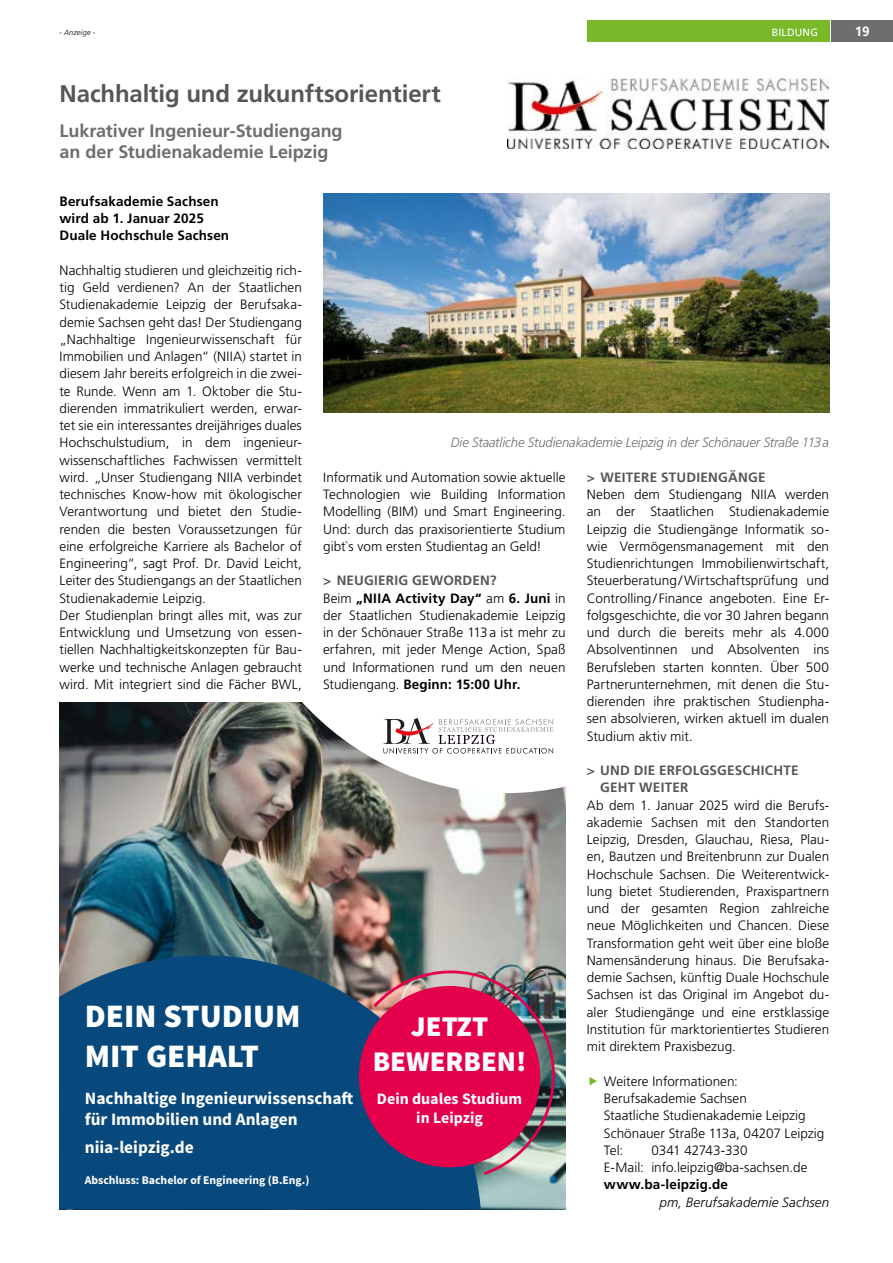
<style>
.page{position:relative;width:893px;height:1263px;background:#fff}
.page>*{position:absolute;margin:0;border:0;box-sizing:border-box;transform-origin:0 0}
.t1{font:900 32.85px/39.3px "Source Sans Pro";color:#fff}
.t2{font:900 28.65px/34.3px "Source Sans Pro";color:#fff;text-align:center}
.t3{font:700 24px "Frutiger LT Std";letter-spacing:-.005em;color:#565655}
.t4{font:700 18px/21.6px "Frutiger LT Std";letter-spacing:-.005em;color:#6e6e6e}
.t5{font:700 17.4px/20.9px "Source Sans Pro";color:#fff}
.t6{font:700 15.9px/19px "Source Sans Pro";color:#fff;text-align:center}
.t7{font:300 13.5px/17.2px "Frutiger LT Std";letter-spacing:.005em;color:#000}
.t8{font:700 13.5px/17.2px "Frutiger LT Std";letter-spacing:.01em;color:#000}
.t9{font:italic 300 13.5px "Frutiger LT Std";letter-spacing:-.005em;color:#6e6e6e}
.t10{font:700 13.5px/17.2px "Frutiger LT Std";letter-spacing:.015em;color:#565655}
.t11{font:italic 300 13.5px "Frutiger LT Std";letter-spacing:.005em;color:#000}
.t12{font:700 13.5px "Frutiger LT Std";color:#fff}
.t13{font:700 11.7px "Source Sans Pro";color:#fff}
.t14{font:10.5px "Frutiger LT Std";letter-spacing:.02em;color:#fff}
.t15{font:italic 300 7.5px "Frutiger LT Std";letter-spacing:.02em;color:#000}
.s1{font-weight:700;color:#565655}
.s2{font-weight:700}
</style>
<div class="page">
<div style="left:587px;top:20px;width:242px;height:22px;background:#78b829"></div>
<div style="left:831px;top:20px;width:62px;height:22px;background:#6e6e6e"></div>
<img style="left:507px;top:79px;width:321px;height:70px">
<img style="left:323px;top:194px;width:506px;height:219px">
<img style="left:60px;top:703px;width:506px;height:506px">
<svg style="left:60px;top:955px;width:421px;height:254px;background:#114d7d"></svg>
<div style="left:359px;top:986px;width:181px;height:181px;background:#e5004b;border-radius:50%"></div>
<img style="left:371px;top:969px;width:185px;height:208px">
<svg style="left:296px;top:703px;width:270px;height:91px"></svg>
<p class="t15" style="left:60px;top:29px;width:37px">- Anzeige -</p>
<p class="t14" style="left:772px;top:26px;width:48px">BILDUNG</p>
<p class="t12" style="left:855px;top:23px;width:16px">19</p>
<h3 class="t3" style="left:60px;top:80px;width:383px">Nachhaltig und zukunftsorientiert</h3>
<h3 class="t4" style="left:60px;top:120px;width:285px">Lukrativer Ingenieur-Studiengang an der Studienakademie Leipzig</h3>
<p class="t8" style="left:60px;top:193px;width:171px">Berufsakademie Sachsen wird ab 1. Januar 2025<br>Duale Hochschule Sachsen</p>
<p class="t7" style="left:60px;top:262px;width:244px">Nachhaltig studieren und gleichzeitig rich&shy;tig Geld verdienen? An der Staatlichen Studienakademie Leipzig der Berufsaka&shy;demie Sachsen geht das! Der Studiengang „Nachhaltige Ingenieurwissenschaft für Immobilien und Anlagen“ (NIIA) startet in diesem Jahr bereits erfolgreich in die zwei&shy;te Runde. Wenn am 1. Oktober die Stu&shy;dierenden immatrikuliert werden, erwar&shy;tet sie ein interessantes dreijähriges duales Hochschulstudium, in dem ingenieur&shy;wissenschaftliches Fachwissen vermittelt wird. „Unser Studiengang NIIA verbindet technisches Know-how mit ökologischer Verantwortung und bietet den Studie&shy;renden die besten Voraussetzungen für eine erfolgreiche Karriere als Bachelor of Engineering“, sagt Prof. Dr. David Leicht, Leiter des Studiengangs an der Staatlichen Studienakademie Leipzig.<br>Der Studienplan bringt alles mit, was zur Entwicklung und Umsetzung von essen&shy;tiellen Nachhaltigkeitskonzepten für Bau&shy;werke und technische Anlagen gebraucht wird. Mit integriert sind die Fächer BWL,</p>
<p class="t9" style="left:451px;top:435px;width:380px">Die Staatliche Studienakademie Leipzig in der Schönauer Straße 113a</p>
<p class="t10" style="left:587px;top:469px;width:180px">&gt; WEITERE STUDIENGÄNGE</p>
<p class="t7" style="left:587px;top:486px;width:244px;text-align:justify">Neben dem Studiengang NIIA werden an der Staatlichen Studienakademie Leipzig die Studiengänge Informatik so&shy;wie Vermögensmanagement mit den Studienrichtungen Immobilienwirtschaft, Steuerberatung/Wirtschaftsprüfung und Controlling/ Finance angeboten. Eine Er&shy;folgsgeschichte, die vor 30 Jahren begann und durch die bereits mehr als 4.000<br>Absolventinnen und Absolventen ins Berufsleben starten konnten. Über 500<br>Partnerunternehmen, mit denen die Stu&shy;dierenden ihre praktischen Studienpha&shy;sen absolvieren, wirken aktuell im dualen Studium aktiv mit.</p>
<p class="t10" style="left:600px;top:762px;width:200px;text-indent:-14px">&gt; UND DIE ERFOLGSGESCHICHTE<br>GEHT WEITER</p>
<p class="t7" style="left:587px;top:796px;width:244px;text-align:justify">Ab dem 1. Januar 2025 wird die Berufs&shy;akademie Sachsen mit den Standorten Leipzig, Dresden, Glauchau, Riesa, Plau&shy;en, Bautzen und Breitenbrunn zur Dualen Hochschule Sachsen. Die Weiterentwick&shy;lung bietet Studierenden, Praxispartnern und der gesamten Region zahlreiche neue Möglichkeiten und Chancen. Diese Transformation geht weit über eine bloße Namensänderung hinaus. Die Berufsaka&shy;demie Sachsen, künftig Duale Hochschule Sachsen ist das Original im Angebot du&shy;aler Studiengänge und eine erstklassige Institution für marktorientiertes Studieren mit direktem Praxisbezug.</p>
<p class="t7" style="left:604px;top:1073px;width:222px">Weitere Informationen:<br>Berufsakademie Sachsen<br>Staatliche Studienakademie Leipzig<br>Schönauer Straße 113a, 04207 Leipzig<br>Tel:</p>
<p class="t7" style="left:323px;top:469px;width:244px;text-align:justify">Informatik und Automation sowie aktuelle Technologien wie Building Information Modelling (BIM) und Smart Engineering.<br>Und: durch das praxisorientierte Studium gibt`s vom ersten Studientag an Geld!</p>
<p class="t7" style="left:323px;top:572px;width:244px"><span class="s1">&gt; NEUGIERIG GEWORDEN?<br></span>Beim <span class="s2">„NIIA Activity Day“</span> am <span class="s2">6. Juni</span> in der Staatlichen Studienakademie Leipzig in der Schönauer Straße 113a ist mehr zu erfahren, mit jeder Menge Action, Spaß und Informationen rund um den neuen Studiengang. <span class="s2">Beginn: 15:00 Uhr.</span></p>
<h1 class="t1" style="left:85px;top:998px;width:217px">DEIN STUDIUM<br>MIT GEHALT</h1>
<p class="t5" style="left:85px;top:1089px;width:270px">Nachhaltige Ingenieurwissenschaft für Immobilien und Anlagen</p>
<p class="t5" style="left:85px;top:1138px;width:111px">niia-leipzig.de</p>
<p class="t13" style="left:85px;top:1173px;width:226px">Abschluss: Bachelor of Engineering (B.Eng.)</p>
<h2 class="t2" style="left:373px;top:1011px;width:155px">JETZT<br>BEWERBEN!</h2>
<p class="t6" style="left:377px;top:1089px;width:147px">Dein duales Studium in Leipzig</p>
<p class="t7" style="left:604px;top:1142px;width:205px;text-indent:47px">0341 42743-330<br>E-Mail: info.leipzig@ba-sachsen.de</p>
<p class="t8" style="left:604px;top:1176px;width:126px">www.ba-leipzig.de</p>
<p class="t11" style="left:659px;top:1194px;width:171px">pm, Berufsakademie Sachsen</p>
</div>
